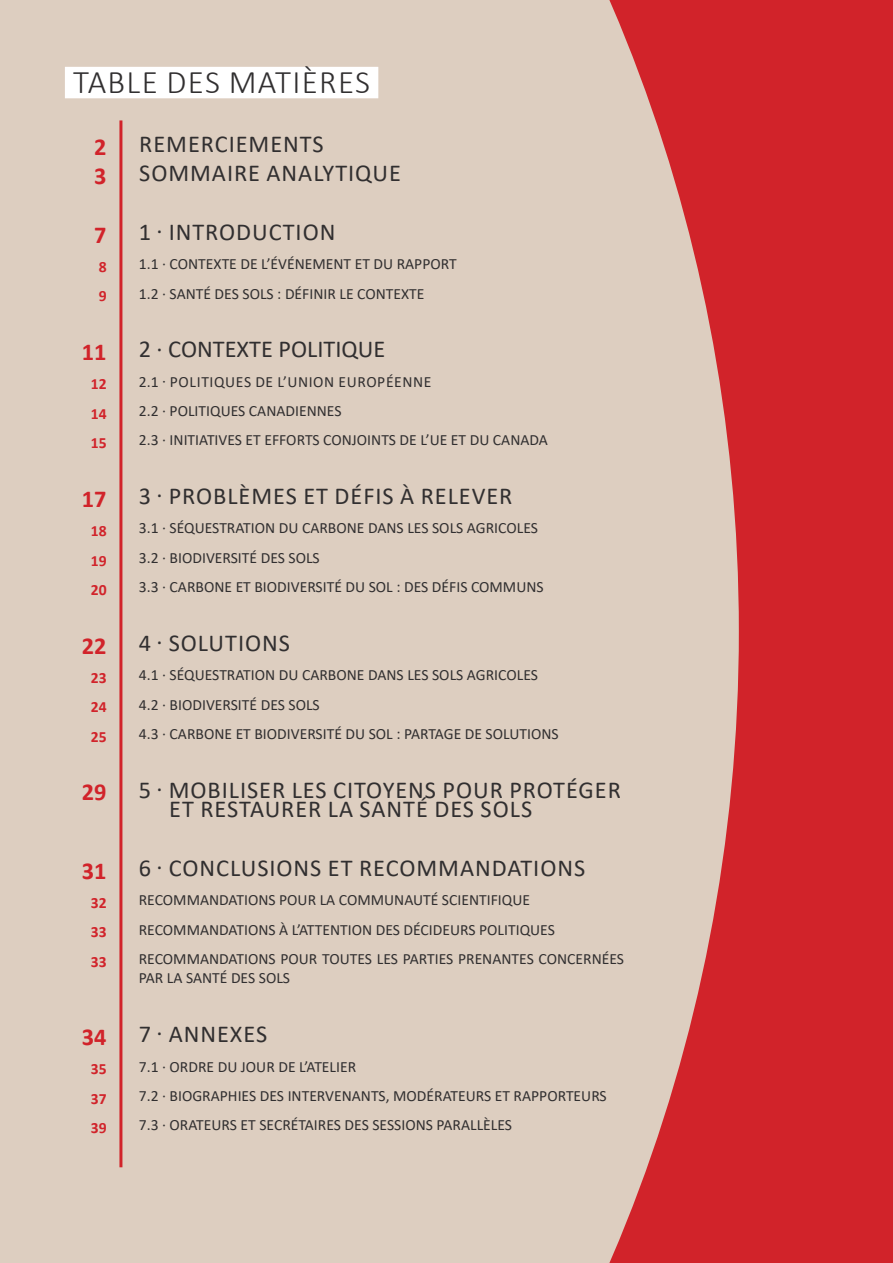
<style>
.page{position:relative;width:893px;height:1263px;background:#d1232a}
.page>*{position:absolute;margin:0;border:0;box-sizing:border-box;transform-origin:0 0}
.t1{font:300 33px "Calibri";letter-spacing:.04em;color:#312f30}
.t2{font:24.3px/29.4px "Calibri";letter-spacing:.04em;color:#312f30}
.t3{font:24.3px "Calibri";color:#312f30}
.t4{font:700 24.3px/29.4px "Calibri";color:#d1232a}
.t5{font:15.6px/29.4px "Calibri";color:#312f30}
.t6{font:700 15.6px/29.4px "Calibri";color:#d1232a;text-align:justify}
</style>
<div class="page">
<div style="left:0;top:0;width:739px;height:1263px;background:#ddcec0"></div>
<div style="left:65px;top:67px;width:313px;height:31px;background:#fff"></div>
<hr style="left:119px;top:120px;width:3px;height:1047px;background:#d1232a">
<h1 class="t1" style="left:73px;top:62px;width:299px">TABLE DES MATIÈRES</h1>
<h2 class="t4" style="left:94px;top:131px;width:14px">2<br>3</h2>
<h2 class="t4" style="left:94px;top:219px;width:14px">7</h2>
<p class="t6" style="left:99px;top:252px;width:9px">8<br>9</p>
<h2 class="t4" style="left:82px;top:337px;width:26px">11</h2>
<p class="t6" style="left:91px;top:369px;width:17px">12<br>14<br>15</p>
<h2 class="t4" style="left:82px;top:484px;width:26px">17</h2>
<p class="t6" style="left:91px;top:516px;width:17px">18<br>19<br>20</p>
<h2 class="t4" style="left:82px;top:630px;width:26px">22</h2>
<p class="t6" style="left:91px;top:663px;width:17px">23<br>24<br>25</p>
<h2 class="t4" style="left:82px;top:777px;width:26px">29</h2>
<h2 class="t4" style="left:82px;top:855px;width:26px">31</h2>
<p class="t6" style="left:91px;top:888px;width:17px">32<br>33<br>33</p>
<h2 class="t4" style="left:82px;top:1022px;width:26px">34</h2>
<p class="t6" style="left:91px;top:1054px;width:17px">35<br>37<br>39</p>
<h2 class="t2" style="left:139px;top:128px;width:263px">REMERCIEMENTS<br>SOMMAIRE ANALYTIQUE</h2>
<h2 class="t2" style="left:139px;top:216px;width:198px">1 · INTRODUCTION</h2>
<p class="t5" style="left:139px;top:249px;width:319px">1.1 · CONTEXTE DE L’ÉVÉNEMENT ET DU RAPPORT<br>1.2 · SANTÉ DES SOLS : DÉFINIR LE CONTEXTE</p>
<h2 class="t3" style="left:139px;top:332px;width:248px">2 · CONTEXTE POLITIQUE</h2>
<p class="t5" style="left:139px;top:366px;width:411px">2.1 · POLITIQUES DE L’UNION EUROPÉENNE<br>2.2 · POLITIQUES CANADIENNES<br>2.3 · INITIATIVES ET EFFORTS CONJOINTS DE L’UE ET DU CANADA</p>
<h2 class="t2" style="left:139px;top:481px;width:375px">3 · PROBLÈMES ET DÉFIS À RELEVER</h2>
<p class="t5" style="left:139px;top:513px;width:406px">3.1 · SÉQUESTRATION DU CARBONE DANS LES SOLS AGRICOLES<br>3.2 · BIODIVERSITÉ DES SOLS<br>3.3 · CARBONE ET BIODIVERSITÉ DU SOL : DES DÉFIS COMMUNS</p>
<h2 class="t2" style="left:139px;top:627px;width:153px">4 · SOLUTIONS</h2>
<p class="t5" style="left:139px;top:660px;width:421px">4.1 · SÉQUESTRATION DU CARBONE DANS LES SOLS AGRICOLES<br>4.2 · BIODIVERSITÉ DES SOLS<br>4.3 · CARBONE ET BIODIVERSITÉ DU SOL : PARTAGE DE SOLUTIONS</p>
<h2 class="t2" style="left:169px;top:779px;width:453px;line-height:19.5px;text-indent:-30px">5 · MOBILISER LES CITOYENS POUR PROTÉGER<br>ET RESTAURER LA SANTÉ DES SOLS</h2>
<h2 class="t2" style="left:139px;top:852px;width:448px">6 · CONCLUSIONS ET RECOMMANDATIONS</h2>
<p class="t5" style="left:139px;top:885px;width:487px">RECOMMANDATIONS POUR LA COMMUNAUTÉ SCIENTIFIQUE<br>RECOMMANDATIONS À L’ATTENTION DES DÉCIDEURS POLITIQUES<br>RECOMMANDATIONS POUR TOUTES LES PARTIES PRENANTES CONCERNÉES</p>
<p class="t5" style="left:139px;top:963px;width:153px">PAR LA SANTÉ DES SOLS</p>
<h2 class="t2" style="left:139px;top:1019px;width:130px">7 · ANNEXES</h2>
<p class="t5" style="left:139px;top:1051px;width:469px">7.1 · ORDRE DU JOUR DE L’ATELIER<br>7.2 · BIOGRAPHIES DES INTERVENANTS, MODÉRATEURS ET RAPPORTEURS<br>7.3 · ORATEURS ET SECRÉTAIRES DES SESSIONS PARALLÈLES</p>
</div>
